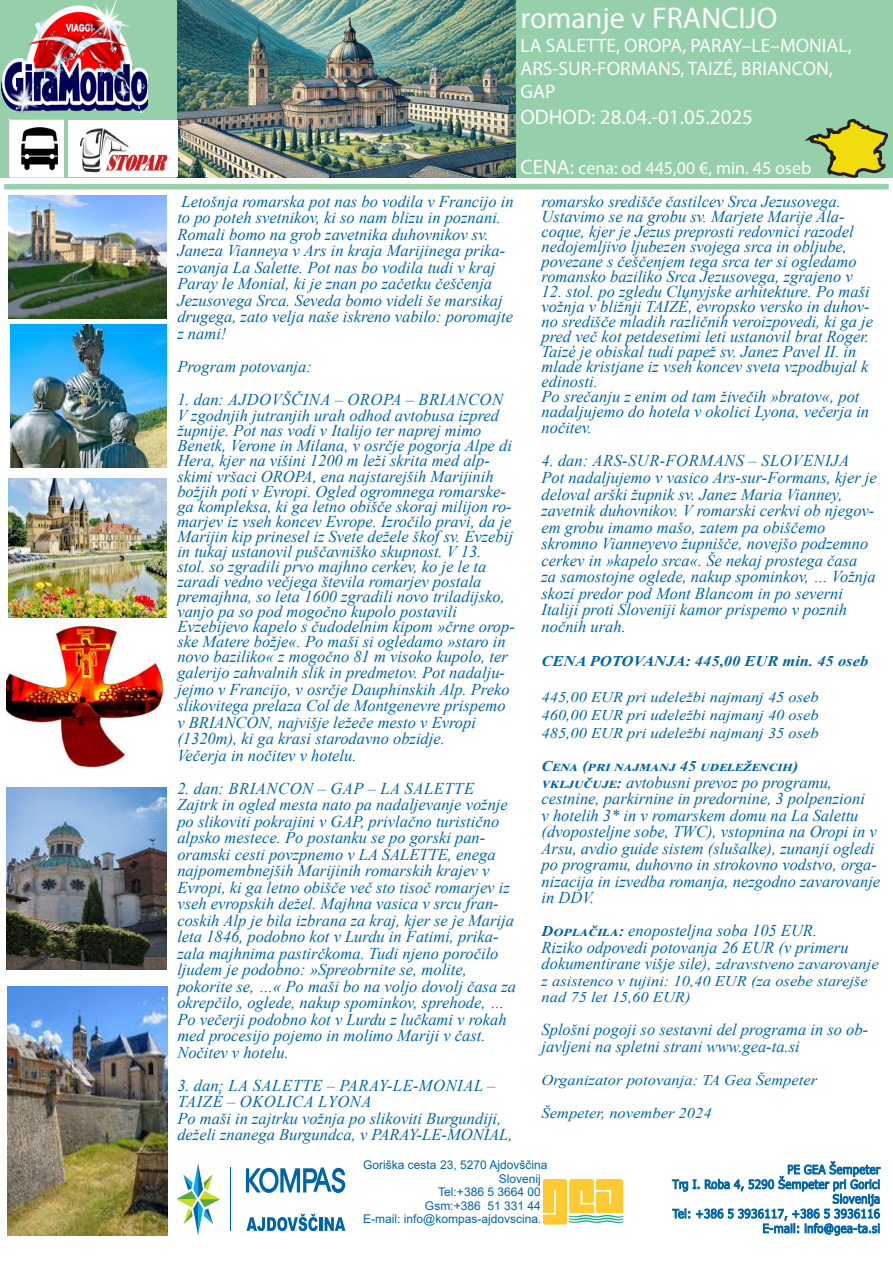
<style>
.page{position:relative;width:893px;height:1263px;background:#fff}
.page>*{position:absolute;margin:0;border:0;box-sizing:border-box;transform-origin:0 0}
.t1{font:30px "Myriad Pro";color:#fff}
.t2{font:21px "Myriad Pro";color:#fff}
.t3{font:19.5px/23.4px "Myriad Pro";color:#fff}
.t4{font:18px "Myriad Pro";color:#fff}
.t5{font:italic 16.5px/16.5px "Times New Roman";color:#0066a4}
.t6{font:italic 16.5px/16.5px "Times New Roman";letter-spacing:.035em;color:#0066a4}
.t7{font:italic 14.85px/16.5px "Times New Roman";color:#0066a4;scale:1.11 1}
.t8{font:italic 700 14.85px "Times New Roman";color:#0066a4;scale:1.11 1}
.t9{font:12.3px/14.7px "Verdana";color:#0066a4;text-align:right;scale:.85 1}
.t10{font:12px "Arial";color:#0065a4}
.s1{font-size:21px}
.s2{font-weight:700;font-size:14.85px}
.s3{font-size:14.85px}
</style>
<div class="page">
<div style="left:0;top:0;width:893px;height:178px;background:#95d0ab"></div>
<svg style="left:68px;top:155px;width:109px;height:22px"></svg>
<div style="left:4px;top:184px;width:885px;height:5px;background:#95d0ab"></div>
<div style="left:8px;top:119px;width:56px;height:59px;background:#231f20;opacity:.5"></div>
<img style="left:7px;top:624px;width:160px;height:144px">
<img style="left:177px;top:0;width:339px;height:178px">
<img style="left:9px;top:195px;width:158px;height:124px">
<img style="left:10px;top:325px;width:157px;height:143px">
<img style="left:9px;top:478px;width:158px;height:140px">
<img style="left:7px;top:788px;width:160px;height:181px">
<img style="left:2px;top:0;width:145px;height:112px">
<svg style="left:799px;top:118px;width:90px;height:72px"></svg>
<svg style="left:177px;top:1163px;width:43px;height:72px"></svg>
<svg style="left:246px;top:1167px;width:99px;height:26px"></svg>
<hr style="left:230px;top:1168px;width:1px;height:63px;background:#0065a4">
<svg style="left:246px;top:1214px;width:72px;height:17px"></svg>
<hr style="left:319px;top:1217px;width:3px;height:14px;background:#0065a4">
<svg style="left:325px;top:1217px;width:20px;height:14px"></svg>
<img style="left:542px;top:1178px;width:82px;height:47px">
<img style="left:8px;top:987px;width:160px;height:248px">
<img style="left:69px;top:121px;width:108px;height:55px">
<p class="t1" style="left:520px;top:0;width:258px">romanje v FRANCIJO</p>
<p class="t3" style="left:520px;top:33px;width:333px">LA SALETTE, OROPA, PARAY–LE–MONIAL,</p>
<p class="t3" style="left:520px;top:56px;width:314px">ARS-SUR-FORMANS, TAIZÉ, BRIANCON,<br>GAP</p>
<p class="t2" style="left:520px;top:104px;width:234px">ODHOD: 28.04.-01.05.2025</p>
<p class="t4" style="left:520px;top:157px;width:292px"><span class="s1">CENA:</span> cena: od 445,00 €, min. 45 oseb</p>
<p class="t5" style="left:177px;top:193px;width:338px">Letošnja romarska pot nas bo vodila v Francijo in to po poteh svetnikov, ki so nam blizu in poznani.<br>Romali bomo na grob zavetnika duhovnikov sv.<br>Janeza Vianneya v Ars in kraja Marijinega prika&shy;zovanja La Salette. Pot nas bo vodila tudi v kraj Paray le Monial, ki je znan po začetku češčenja Jezusovega Srca. Seveda bomo videli še marsikaj drugega, zato velja naše iskreno vabilo: poromajte z nami!</p>
<p class="t5" style="left:177px;top:358px;width:136px">Program potovanja:</p>
<p class="t6" style="left:177px;top:391px;width:327px">1. dan: AJDOVŠČINA – OROPA – BRIANCON</p>
<p class="t5" style="left:177px;top:408px;width:323px;line-height:15px">V zgodnjih jutranjih urah odhod avtobusa izpred župnije. Pot nas vodi v Italijo ter naprej mimo</p>
<p class="t5" style="left:177px;top:438px;width:337px;line-height:15px">Benetk, Verone in Milana, v osrčje pogorja Alpe di Hera, kjer na višini 1200 m leži skrita med alp&shy;skimi vršaci OROPA, ena najstarejših Marijinih božjih poti v Evropi. Ogled ogromnega romarske&shy;ga kompleksa, ki ga letno obišče skoraj milijon ro&shy;marjev iz vseh koncev Evrope. Izročilo pravi, da je Marijin kip prinesel iz Svete dežele škof sv. Evzebij in tukaj ustanovil puščavniško skupnost. V 13.</p>
<p class="t5" style="left:177px;top:558px;width:311px;line-height:15px">stol. so zgradili prvo majhno cerkev, ko je le ta zaradi vedno večjega števila romarjev postala</p>
<p class="t5" style="left:177px;top:588px;width:329px;line-height:15px">premajhna, so leta 1600 zgradili novo triladijsko, vanjo pa so pod mogočno kupolo postavili</p>
<p class="t5" style="left:177px;top:618px;width:339px;line-height:15px">Evzebijevo kapelo s čudodelnim kipom »črne orop&shy;ske Matere božje«. Po maši si ogledamo »staro in</p>
<p class="t5" style="left:177px;top:647px;width:334px">novo baziliko« z mogočno 81 m visoko kupolo, ter galerijo zahvalnih slik in predmetov. Pot nadalju&shy;jejmo v Francijo, v osrčje Dauphinskih Alp. Preko slikovitega prelaza Col de Montgenevre prispemo v BRIANCON, najvišje ležeče mesto v Evropi (1320m), ki ga krasi starodavno obzidje.</p>
<p class="t5" style="left:177px;top:746px;width:181px">Večerja in nočitev v hotelu.</p>
<p class="t6" style="left:177px;top:779px;width:298px">2. dan: BRIANCON – GAP – LA SALETTE</p>
<p class="t5" style="left:177px;top:796px;width:332px">Zajtrk in ogled mesta nato pa nadaljevanje vožnje po slikoviti pokrajini v GAP, privlačno turistično</p>
<p class="t5" style="left:177px;top:829px;width:320px">alpsko mestece. Po postanku se po gorski pan&shy;oramski cesti povzpnemo v LA SALETTE, enega</p>
<p class="t5" style="left:177px;top:862px;width:334px">najpomembnejših Marijinih romarskih krajev v<br>Evropi, ki ga letno obišče več sto tisoč romarjev iz</p>
<p class="t5" style="left:177px;top:895px;width:340px">vseh evropskih dežel. Majhna vasica v srcu fran&shy;coskih Alp je bila izbrana za kraj, kjer se je Marija leta 1846, podobno kot v Lurdu in Fatimi, prika&shy;zala majhnima pastirčkoma. Tudi njeno poročilo ljudem je podobno: »Spreobrnite se, molite, pokorite se, …« Po maši bo na voljo dovolj časa za okrepčilo, oglede, nakup spominkov, sprehode, … Po večerji podobno kot v Lurdu z lučkami v rokah med procesijo pojemo in molimo Mariji v čast.<br>Nočitev v hotelu.</p>
<p class="t6" style="left:177px;top:1076px;width:320px">3. dan: LA SALETTE – PARAY-LE-MONIAL –<br>TAIZÉ – OKOLICA LYONA</p>
<p class="t5" style="left:177px;top:1109px;width:337px">Po maši in zajtrku vožnja po slikoviti Burgundiji, deželi znanega Burgundca, v PARAY-LE-MONIAL,</p>
<p class="t5" style="left:542px;top:194px;width:317px;line-height:15px">romarsko središče častilcev Srca Jezusovega.<br>Ustavimo se na grobu sv. Marjete Marije Ala&shy;coque, kjer je Jezus preprosti redovnici razodel nedojemljivo ljubezen svojega srca in obljube, povezane s češčenjem tega srca ter si ogledamo romansko baziliko Srca Jezusovega, zgrajeno v</p>
<p class="t5" style="left:542px;top:284px;width:333px;line-height:15px">12. stol. po zgledu Clunyjske arhitekture. Po maši vožnja v bližnji TAIZÉ, evropsko versko in duhov&shy;no središče mladih različnih veroizpovedi, ki ga je pred več kot petdesetimi leti ustanovil brat Roger.<br>Taizé je obiskal tudi papež sv. Janez Pavel II. in mlade kristjane iz vseh koncev sveta vzpodbujal k edinosti.</p>
<p class="t5" style="left:542px;top:389px;width:329px;line-height:15px">Po srečanju z enim od tam živečih »bratov«, pot nadaljujemo do hotela v okolici Lyona, večerja in</p>
<p class="t5" style="left:542px;top:419px;width:52px">nočitev.</p>
<p class="t6" style="left:542px;top:452px;width:309px">4. dan: ARS-SUR-FORMANS – SLOVENIJA</p>
<p class="t5" style="left:542px;top:469px;width:337px">Pot nadaljujemo v vasico Ars-sur-Formans, kjer je deloval arški župnik sv. Janez Maria Vianney,</p>
<p class="t5" style="left:542px;top:502px;width:334px">zavetnik duhovnikov. V romarski cerkvi ob njegov&shy;em grobu imamo mašo, zatem pa obiščemo</p>
<p class="t5" style="left:542px;top:535px;width:328px">skromno Vianneyevo župnišče, novejšo podzemno cerkev in »kapelo srca«. Še nekaj prostega časa</p>
<p class="t5" style="left:542px;top:568px;width:336px">za samostojne oglede, nakup spominkov, … Vožnja skozi predor pod Mont Blancom in po severni</p>
<p class="t5" style="left:542px;top:601px;width:307px">Italiji proti Sloveniji kamor prispemo v poznih nočnih urah.</p>
<p class="t8" style="left:542px;top:651px;width:296px">CENA POTOVANJA: 445,00 EUR min. 45 oseb</p>
<p class="t7" style="left:542px;top:688px;width:251px">445,00 EUR pri udeležbi najmanj 45 oseb</p>
<p class="t7" style="left:542px;top:706px;width:251px">460,00 EUR pri udeležbi najmanj 40 oseb</p>
<p class="t7" style="left:542px;top:724px;width:251px">485,00 EUR pri udeležbi najmanj 35 oseb</p>
<p class="t8" style="left:542px;top:756px;width:233px">Cena (pri najmanj 45 udeležencih)</p>
<p class="t5" style="left:542px;top:773px;width:340px"><span class="s2">vključuje:</span> avtobusni prevoz po programu, cestnine, parkirnine in predornine, 3 polpenzioni<br>v hotelih 3* in v romarskem domu na La Salettu (dvoposteljne sobe, TWC), vstopnina na Oropi in v Arsu, avdio guide sistem (slušalke), zunanji ogledi po programu, duhovno in strokovno vodstvo, orga&shy;nizacija in izvedba romanja, nezgodno zavarovanje in DDV.</p>
<p class="t5" style="left:542px;top:922px;width:277px"><span class="s2">Doplačila:</span> enoposteljna soba 105 EUR.</p>
<p class="t5" style="left:542px;top:938px;width:339px">Riziko odpovedi potovanja 26 EUR (v primeru dokumentirane višje sile), <span class="s3">zdravstveno zavarovanje</span></p>
<p class="t7" style="left:542px;top:972px;width:295px">z asistenco v tujini: 10,40 EUR (za osebe starejše nad 75 let 15,60 EUR)</p>
<p class="t5" style="left:542px;top:1021px;width:328px">Splošni pogoji so sestavni del programa in so ob&shy;javljeni na spletni strani www.gea-ta.si</p>
<p class="t7" style="left:542px;top:1071px;width:250px">Organizator potovanja: TA Gea Šempeter</p>
<p class="t7" style="left:542px;top:1104px;width:155px">Šempeter, november 2024</p>
<p class="t10" style="left:363px;top:1157px;width:186px">Goriška cesta 23, 5270 Ajdovščina</p>
<p class="t10" style="left:499px;top:1170px;width:50px">Slovenija</p>
<p class="t10" style="left:438px;top:1184px;width:111px">Tel:+386 5 3664 000</p>
<p class="t10" style="left:425px;top:1197px;width:124px">Gsm:+386 51 331 447</p>
<p class="t10" style="left:363px;top:1211px;width:186px">E-mail: info@kompas-ajdovscina.s</p>
<p class="t9" style="left:672px;top:1162px;width:246px">PE GEA Šempeter<br>Trg I. Roba 4, 5290 Šempeter pri Gorici<br>Slovenija<br>Tel: +386 5 3936117, +386 5 3936116<br>E-mail: info@gea-ta.si</p>
</div>
